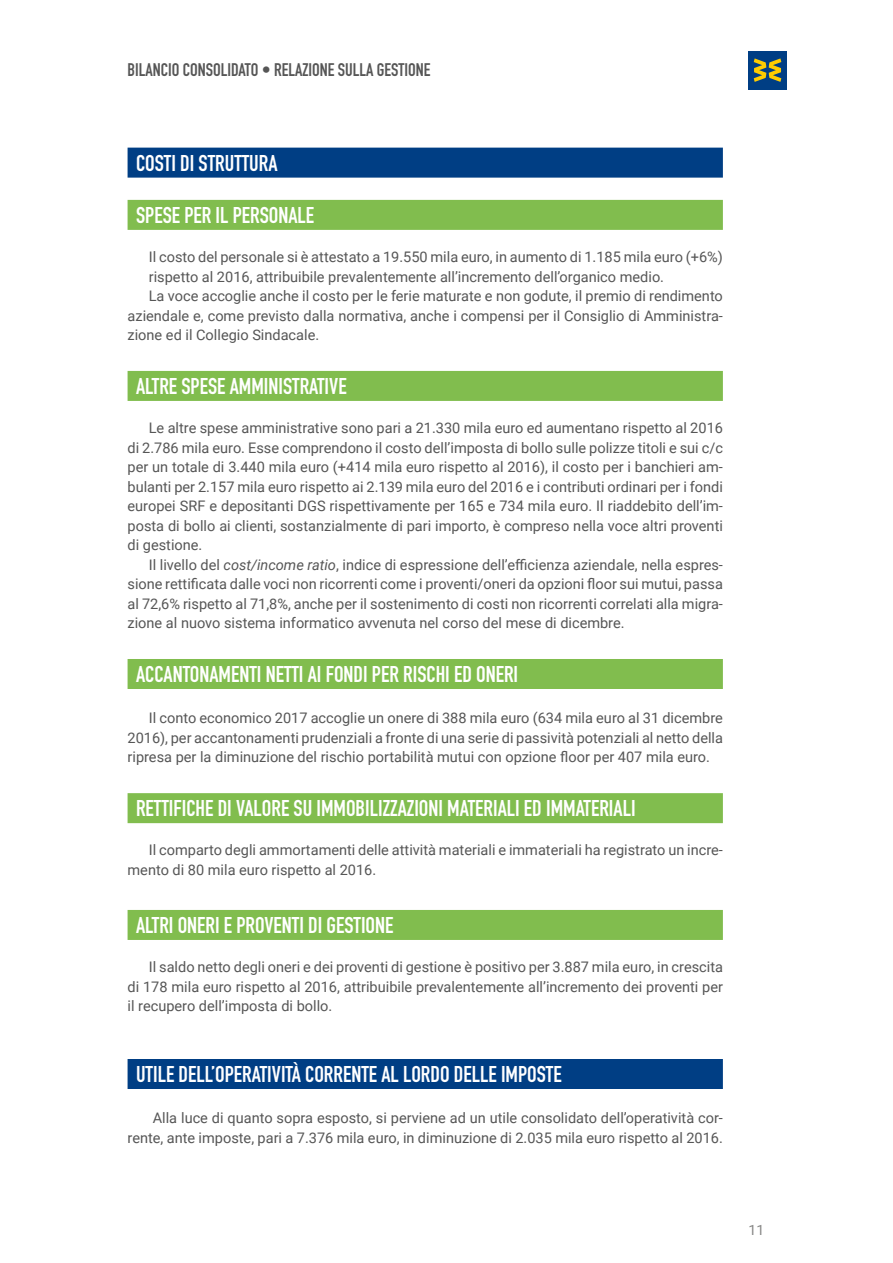
<style>
.page{position:relative;width:893px;height:1263px;background:#fff}
.page>*{position:absolute;margin:0;border:0;box-sizing:border-box;transform-origin:0 0}
.t1{font:22.5px "DIN Engschrift Std";color:#fff}
.t2{font:18px "DIN Engschrift Std";color:#565656}
.t3{font:14.55px/19.5px "Roboto";color:#565656;text-align:justify}
.t4{font:14.1px "Roboto";color:#878786}
.s1{font-style:italic}
</style>
<div class="page">
<div style="left:748px;top:51px;width:39px;height:38px;background:#003e84"></div>
<svg style="left:754px;top:58px;width:27px;height:24px"></svg>
<div style="left:128px;top:148px;width:595px;height:30px;background:#003e84"></div>
<div style="left:128px;top:200px;width:595px;height:30px;background:#81bd4e"></div>
<div style="left:128px;top:371px;width:595px;height:30px;background:#81bd4e"></div>
<div style="left:128px;top:659px;width:595px;height:30px;background:#81bd4e"></div>
<div style="left:128px;top:793px;width:595px;height:30px;background:#81bd4e"></div>
<div style="left:128px;top:910px;width:595px;height:30px;background:#81bd4e"></div>
<div style="left:128px;top:1059px;width:595px;height:30px;background:#003e84"></div>
<p class="t2" style="left:128px;top:59px;width:304px">BILANCIO CONSOLIDATO • RELAZIONE SULLA GESTIONE</p>
<h1 class="t1" style="left:136px;top:150px;width:143px">COSTI DI STRUTTURA</h1>
<h1 class="t1" style="left:136px;top:202px;width:180px">SPESE PER IL PERSONALE</h1>
<p class="t3" style="left:149px;top:247px;width:576px">Il costo del personale si è attestato a 19.550 mila euro, in aumento di 1.185 mila euro (+6%)</p>
<p class="t3" style="left:149px;top:266px;width:517px">rispetto al 2016, attribuibile prevalentemente all’incremento dell’organico medio.</p>
<p class="t3" style="left:149px;top:286px;width:576px">La voce accoglie anche il costo per le ferie maturate e non godute, il premio di rendimento</p>
<p class="t3" style="left:128px;top:305px;width:597px">aziendale e, come previsto dalla normativa, anche i compensi per il Consiglio di Amministra-</p>
<p class="t3" style="left:128px;top:325px;width:193px">zione ed il Collegio Sindacale.</p>
<h1 class="t1" style="left:136px;top:373px;width:212px">ALTRE SPESE AMMINISTRATIVE</h1>
<p class="t3" style="left:128px;top:418px;width:597px;text-indent:21px">Le altre spese amministrative sono pari a 21.330 mila euro ed aumentano rispetto al 2016 di 2.786 mila euro. Esse comprendono il costo dell’imposta di bollo sulle polizze titoli e sui c/c per un totale di 3.440 mila euro (+414 mila euro rispetto al 2016), il costo per i banchieri am&shy;bulanti per 2.157 mila euro rispetto ai 2.139 mila euro del 2016 e i contributi ordinari per i fondi europei SRF e depositanti DGS rispettivamente per 165 e 734 mila euro. Il riaddebito dell’im&shy;posta di bollo ai clienti, sostanzialmente di pari importo, è compreso nella voce altri proventi di gestione.</p>
<p class="t3" style="left:128px;top:554px;width:597px;text-indent:21px">Il livello del <span class="s1">cost/income ratio</span>, indice di espressione dell’efficienza aziendale, nella espres&shy;sione rettificata dalle voci non ricorrenti come i proventi/oneri da opzioni floor sui mutui, passa al 72,6% rispetto al 71,8%, anche per il sostenimento di costi non ricorrenti correlati alla migra&shy;zione al nuovo sistema informatico avvenuta nel corso del mese di dicembre.</p>
<h1 class="t1" style="left:136px;top:661px;width:384px">ACCANTONAMENTI NETTI AI FONDI PER RISCHI ED ONERI</h1>
<p class="t3" style="left:128px;top:708px;width:597px;text-indent:21px">Il conto economico 2017 accoglie un onere di 388 mila euro (634 mila euro al 31 dicembre 2016), per accantonamenti prudenziali a fronte di una serie di passività potenziali al netto della ripresa per la diminuzione del rischio portabilità mutui con opzione floor per 407 mila euro.</p>
<h1 class="t1" style="left:136px;top:795px;width:501px">RETTIFICHE DI VALORE SU IMMOBILIZZAZIONI MATERIALI ED IMMATERIALI</h1>
<p class="t3" style="left:128px;top:840px;width:597px;text-indent:21px">Il comparto degli ammortamenti delle attività materiali e immateriali ha registrato un incre&shy;mento di 80 mila euro rispetto al 2016.</p>
<h1 class="t1" style="left:136px;top:912px;width:259px">ALTRI ONERI E PROVENTI DI GESTIONE</h1>
<p class="t3" style="left:128px;top:957px;width:597px;text-indent:21px">Il saldo netto degli oneri e dei proventi di gestione è positivo per 3.887 mila euro, in crescita di 178 mila euro rispetto al 2016, attribuibile prevalentemente all’incremento dei proventi per il recupero dell’imposta di bollo.</p>
<h1 class="t1" style="left:136px;top:1061px;width:427px">UTILE DELL’OPERATIVITÀ CORRENTE AL LORDO DELLE IMPOSTE</h1>
<p class="t3" style="left:128px;top:1108px;width:597px;text-align:right">Alla luce di quanto sopra esposto, si perviene ad un utile consolidato dell’operatività cor&shy;rente, ante imposte, pari a 7.376 mila euro, in diminuzione di 2.035 mila euro rispetto al 2016.</p>
<p class="t4" style="left:748px;top:1220px;width:17px">11</p>
</div>
